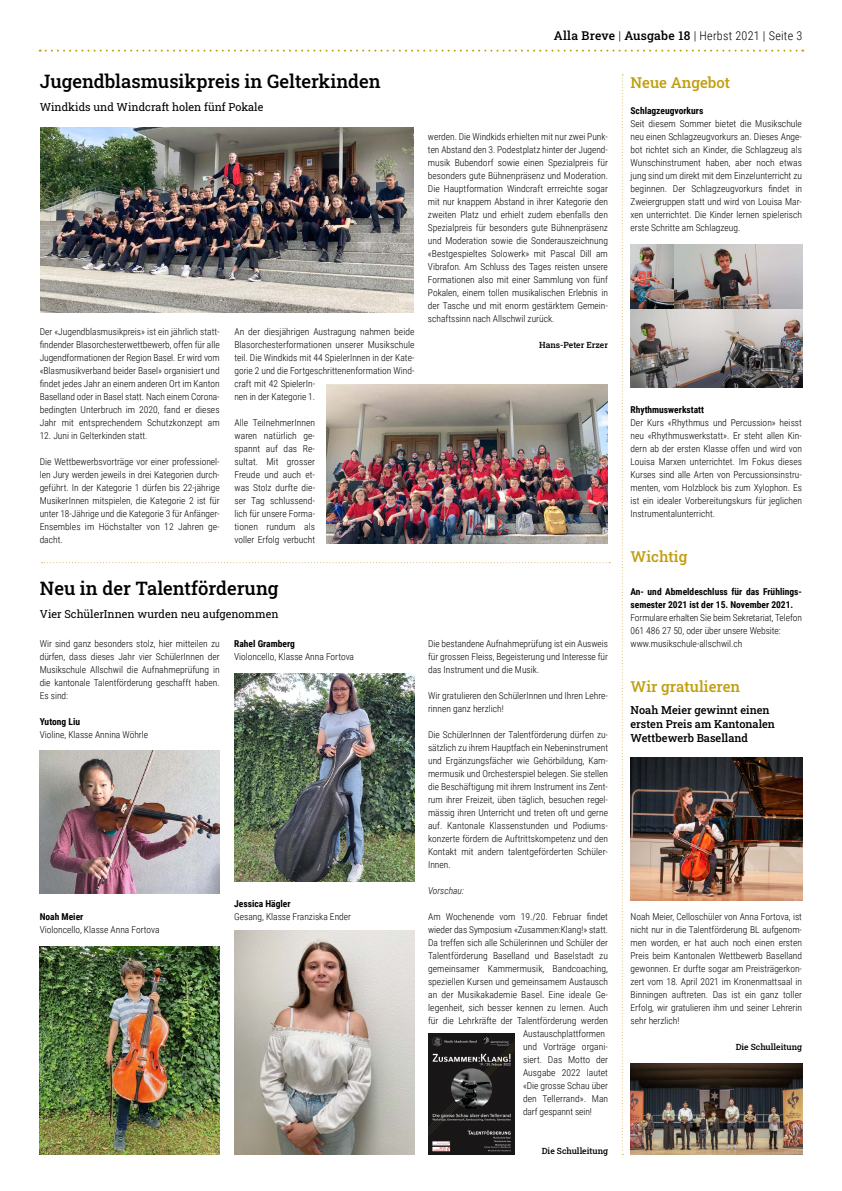
<style>
.page{position:relative;width:842px;height:1191px;background:#fff}
.page>*{position:absolute;margin:0;border:0;box-sizing:border-box;transform-origin:0 0}
.t1{font:18.5px "Roboto Slab";color:#000}
.t2{font:15px "Roboto Slab";color:#c29e0f}
.t3{font:300 12.1px "Roboto Condensed";letter-spacing:.02em;color:#000}
.t4{font:11px/14px "Roboto Slab";color:#000}
.t5{font:300 9.5px/13px "Roboto Condensed";color:#000;text-align:justify}
.t6{font:700 9.5px/13px "Roboto Condensed";color:#000}
.t7{font:italic 300 9.5px "Roboto Condensed";color:#000}
.t8{font:8.5px "Roboto Slab";color:#000}
.s1{font-family:"Roboto Slab";font-weight:400}
</style>
<div class="page">
<svg style="left:40px;top:50px;width:763px;height:2px"></svg>
<svg style="left:622px;top:74px;width:1px;height:1080px"></svg>
<img style="left:40px;top:127px;width:374px;height:186px">
<svg style="left:42px;top:562px;width:568px;height:1px"></svg>
<img style="left:39px;top:750px;width:180px;height:143px">
<img style="left:326px;top:385px;width:281px;height:158px">
<img style="left:39px;top:946px;width:180px;height:208px">
<img style="left:234px;top:930px;width:180px;height:224px">
<img style="left:630px;top:757px;width:172px;height:143px">
<img style="left:234px;top:673px;width:180px;height:208px">
<img style="left:429px;top:1033px;width:85px;height:121px">
<img style="left:630px;top:244px;width:172px;height:143px">
<img style="left:630px;top:1063px;width:172px;height:91px">
<h1 class="t1" style="left:40px;top:69px;width:343px">Jugendblasmusikpreis in Gelterkinden</h1>
<p class="t4" style="left:40px;top:99px;width:225px">Windkids und Windcraft holen fünf Pokale</p>
<p class="t5" style="left:40px;top:325px;width:182px">Der «Jugendblasmusikpreis» ist ein jährlich statt&shy;findender Blasorchesterwettbewerb, offen für alle Jugendformationen der Region Basel. Er wird vom «Blasmusikverband beider Basel» organisiert und findet jedes Jahr an einem anderen Ort im Kanton Baselland oder in Basel statt. Nach einem Corona&shy;bedingten Unterbruch im 2020, fand er dieses Jahr mit entsprechendem Schutzkonzept am</p>
<p class="t5" style="left:40px;top:429px;width:109px">12. Juni in Gelterkinden statt.</p>
<p class="t5" style="left:40px;top:455px;width:182px">Die Wettbewerbsvorträge vor einer professionel&shy;len Jury werden jeweils in drei Kategorien durch&shy;geführt. In der Kategorie 1 dürfen bis 22-jährige MusikerInnen mitspielen, die Kategorie 2 ist für unter 18-Jährige und die Kategorie 3 für Anfänger-Ensembles im Höchstalter von 12 Jahren ge&shy;dacht.</p>
<p class="t5" style="left:234px;top:325px;width:181px;text-align:left">An der diesjährigen Austragung nahmen beide Blasorchesterformationen unserer Musikschule teil. Die Windkids mit 44 SpielerInnen in der Kate&shy;gorie 2 und die Fortgeschrittenenformation Wind&shy;craft mit 42 SpielerIn-<br>nen in der Kategorie 1.</p>
<p class="t5" style="left:234px;top:416px;width:82px">Alle TeilnehmerInnen waren natürlich ge&shy;spannt auf das Re&shy;sultat. Mit grosser Freude und auch et&shy;was Stolz durfte die&shy;ser Tag schlussend&shy;lich für unsere Forma&shy;tionen rundum als voller Erfolg verbucht</p>
<h1 class="t1" style="left:40px;top:576px;width:240px">Neu in der Talentförderung</h1>
<p class="t4" style="left:40px;top:606px;width:240px">Vier SchülerInnen wurden neu aufgenommen</p>
<p class="t5" style="left:40px;top:637px;width:182px">Wir sind ganz besonders stolz, hier mitteilen zu dürfen, dass dieses Jahr vier SchülerInnen der Musikschule Allschwil die Aufnahmeprüfung in die kantonale Talentförderung geschafft haben.<br>Es sind:</p>
<p class="t6" style="left:40px;top:715px;width:42px">Yutong Liu</p>
<p class="t5" style="left:40px;top:728px;width:110px">Violine, Klasse Annina Wöhrle</p>
<p class="t6" style="left:234px;top:637px;width:62px">Rahel Gramberg</p>
<p class="t5" style="left:234px;top:650px;width:121px">Violoncello, Klasse Anna Fortova</p>
<p class="t6" style="left:40px;top:910px;width:45px">Noah Meier</p>
<p class="t5" style="left:40px;top:923px;width:121px">Violoncello, Klasse Anna Fortova</p>
<p class="t6" style="left:234px;top:897px;width:58px">Jessica Hägler</p>
<p class="t5" style="left:234px;top:910px;width:118px">Gesang, Klasse Franziska Ender</p>
<p class="t3" style="left:554px;top:27px;width:250px"><span class="s1">Alla Breve</span> | <span class="s1">Ausgabe 18</span> | Herbst 2021 | Seite 3</p>
<p class="t5" style="left:428px;top:130px;width:182px">werden. Die Windkids erhielten mit nur zwei Punk&shy;ten Abstand den 3. Podestplatz hinter der Jugend&shy;musik Bubendorf sowie einen Spezialpreis für besonders gute Bühnenpräsenz und Moderation.<br>Die Hauptformation Windcraft errreichte sogar mit nur knappem Abstand in ihrer Kategorie den zweiten Platz und erhielt zudem ebenfalls den Spezialpreis für besonders gute Bühnenpräsenz und Moderation sowie die Sonderauszeichnung «Bestgespieltes Solowerk» mit Pascal Dill am Vibrafon. Am Schluss des Tages reisten unsere Formationen also mit einer Sammlung von fünf Pokalen, einem tollen musikalischen Erlebnis in der Tasche und mit enorm gestärktem Gemein&shy;schaftssinn nach Allschwil zurück.</p>
<p class="t8" style="left:539px;top:339px;width:70px">Hans-Peter Erzer</p>
<h2 class="t2" style="left:630px;top:73px;width:101px">Neue Angebot</h2>
<p class="t6" style="left:630px;top:104px;width:74px">Schlagzeugvorkurs</p>
<p class="t5" style="left:630px;top:117px;width:173px">Seit diesem Sommer bietet die Musikschule neu einen Schlagzeugvorkurs an. Dieses Ange&shy;bot richtet sich an Kinder, die Schlagzeug als Wunschinstrument haben, aber noch etwas jung sind um direkt mit dem Einzelunterricht zu beginnen. Der Schlagzeugvorkurs findet in Zweiergruppen statt und wird von Louisa Mar&shy;xen unterrichtet. Die Kinder lernen spielerisch erste Schritte am Schlagzeug.</p>
<p class="t5" style="left:428px;top:637px;width:181px">Die bestandene Aufnahmeprüfung ist ein Ausweis für grossen Fleiss, Begeisterung und Interesse für das Instrument und die Musik.</p>
<p class="t5" style="left:428px;top:689px;width:181px">Wir gratulieren den SchülerInnen und Ihren Lehre&shy;rinnen ganz herzlich!</p>
<p class="t5" style="left:428px;top:728px;width:182px">Die SchülerInnen der Talentförderung dürfen zu&shy;sätzlich zu ihrem Hauptfach ein Nebeninstrument und Ergänzungsfächer wie Gehörbildung, Kam&shy;mermusik und Orchesterspiel belegen. Sie stellen die Beschäftigung mit ihrem Instrument ins Zent&shy;rum ihrer Freizeit, üben täglich, besuchen regel&shy;mässig ihren Unterricht und treten oft und gerne auf. Kantonale Klassenstunden und Podiums&shy;konzerte fördern die Auftrittskompetenz und den Kontakt mit andern talentgeförderten Schüler-Innen.</p>
<p class="t7" style="left:428px;top:884px;width:37px">Vorschau:</p>
<p class="t5" style="left:428px;top:910px;width:181px">Am Wochenende vom 19./20. Februar findet</p>
<p class="t5" style="left:428px;top:923px;width:181px">wieder das Symposium «Zusammen:Klang!» statt.</p>
<p class="t5" style="left:428px;top:936px;width:182px">Da treffen sich alle Schülerinnen und Schüler der</p>
<p class="t5" style="left:428px;top:949px;width:181px">Talentförderung Baselland und Baselstadt zu</p>
<p class="t5" style="left:428px;top:962px;width:182px">gemeinsamer Kammermusik, Bandcoaching,</p>
<p class="t5" style="left:428px;top:975px;width:181px">speziellen Kursen und gemeinsamem Austausch</p>
<p class="t5" style="left:428px;top:988px;width:181px">an der Musikakademie Basel. Eine ideale Ge-</p>
<p class="t5" style="left:428px;top:1001px;width:181px">legenheit, sich besser kennen zu lernen. Auch</p>
<p class="t5" style="left:428px;top:1014px;width:181px">für die Lehrkräfte der Talentförderung werden</p>
<p class="t5" style="left:523px;top:1027px;width:84px">Austauschplattformen</p>
<p class="t5" style="left:523px;top:1040px;width:87px">und Vorträge organi-</p>
<p class="t5" style="left:523px;top:1053px;width:87px">siert. Das Motto der</p>
<p class="t5" style="left:523px;top:1066px;width:87px">Ausgabe 2022 lautet</p>
<p class="t5" style="left:523px;top:1079px;width:87px">«Die grosse Schau über</p>
<p class="t5" style="left:523px;top:1092px;width:87px">den Tellerrand». Man</p>
<p class="t5" style="left:523px;top:1105px;width:70px">darf gespannt sein!</p>
<p class="t8" style="left:542px;top:1145px;width:68px">Die Schulleitung</p>
<p class="t6" style="left:630px;top:403px;width:75px">Rhythmuswerkstatt</p>
<p class="t5" style="left:630px;top:416px;width:173px">Der Kurs «Rhythmus und Percussion» heisst neu «Rhythmuswerkstatt». Er steht allen Kin&shy;dern ab der ersten Klasse offen und wird von Louisa Marxen unterrichtet. Im Fokus dieses Kurses sind alle Arten von Percussionsinstru&shy;menten, vom Holzblock bis zum Xylophon. Es ist ein idealer Vorbereitungskurs für jeglichen Instrumentalunterricht.</p>
<h2 class="t2" style="left:630px;top:546px;width:58px">Wichtig</h2>
<p class="t6" style="left:630px;top:585px;width:172px">An- und Abmeldeschluss für das Frühlings&shy;semester 2021 ist der 15. November 2021.</p>
<p class="t5" style="left:630px;top:611px;width:173px;text-align:left">Formulare erhalten Sie beim Sekretariat, Telefon<br>061 486 27 50, oder über unsere Website: www.musikschule-allschwil.ch</p>
<h2 class="t2" style="left:630px;top:676px;width:111px">Wir gratulieren</h2>
<p class="t4" style="left:630px;top:703px;width:146px">Noah Meier gewinnt einen ersten Preis am Kantonalen<br>Wettbewerb Baselland</p>
<p class="t5" style="left:630px;top:910px;width:173px">Noah Meier, Celloschüler von Anna Fortova, ist nicht nur in die Talentförderung BL aufgenom&shy;men worden, er hat auch noch einen ersten Preis beim Kantonalen Wettbewerb Baselland gewonnen. Er durfte sogar am Preisträgerkon&shy;zert vom 18. April 2021 im Kronenmattsaal in Binningen auftreten. Das ist ein ganz toller Erfolg, wir gratulieren ihm und seiner Lehrerin sehr herzlich!</p>
<p class="t8" style="left:736px;top:1041px;width:68px">Die Schulleitung</p>
</div>
